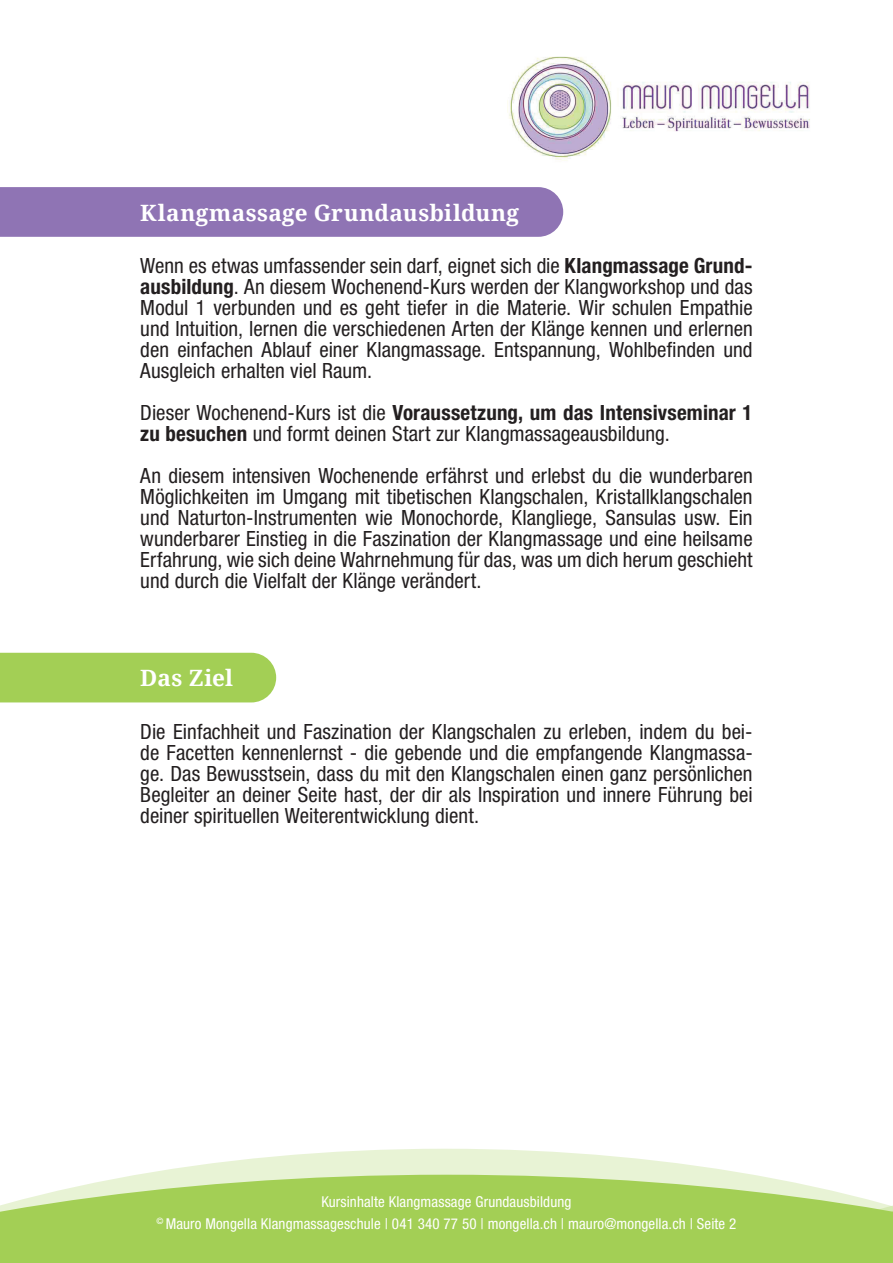
<style>
.page{position:relative;width:893px;height:1263px;background:#fff}
.page>*{position:absolute;margin:0;border:0;box-sizing:border-box;transform-origin:0 0}
.t1{font:700 22.5px "Noto Serif";letter-spacing:.015em;color:#fff}
.t2{font:condensed 21px/21px "Helvetica Neue LT Std";color:#231f20;text-align:justify}
.t3{font:condensed 15px "Helvetica Neue LT Std";letter-spacing:.01em;color:#fff}
.s1{font-weight:700}
</style>
<div class="page">
<svg style="left:0;top:1149px;width:893px;height:114px;fill:#a3cf55"></svg>
<img style="left:509px;top:56px;width:301px;height:105px">
<div style="left:0;top:187px;width:563px;height:50px;background:#8f74b4"></div>
<div style="left:0;top:653px;width:276px;height:49px;background:#a3cf55"></div>
<p class="t1" style="left:140px;top:197px;width:380px">Klangmassage Grundausbildung</p>
<p class="t2" style="left:140px;top:255px;width:614px">Wenn es etwas umfassender sein darf, eignet sich die <span class="s1">Klangmassage Grund&shy;ausbildung</span>. An diesem Wochenend-Kurs werden der Klangworkshop und das Modul 1 verbunden und es geht tiefer in die Materie. Wir schulen Empathie und Intuition, lernen die verschiedenen Arten der Klänge kennen und erlernen den einfachen Ablauf einer Klangmassage. Entspannung, Wohlbefinden und Ausgleich erhalten viel Raum.</p>
<p class="t2" style="left:140px;top:402px;width:614px">Dieser Wochenend-Kurs ist die <span class="s1">Voraussetzung, um das Intensivseminar 1 zu besuchen</span> und formt deinen Start zur Klangmassageausbildung.</p>
<p class="t2" style="left:140px;top:465px;width:614px">An diesem intensiven Wochenende erfährst und erlebst du die wunderbaren Möglichkeiten im Umgang mit tibetischen Klangschalen, Kristallklangschalen und Naturton-Instrumenten wie Monochorde, Klangliege, Sansulas usw. Ein wunderbarer Einstieg in die Faszination der Klangmassage und eine heilsame Erfahrung, wie sich deine Wahrnehmung für das, was um dich herum geschieht und durch die Vielfalt der Klänge verändert.</p>
<p class="t1" style="left:140px;top:662px;width:94px">Das Ziel</p>
<p class="t2" style="left:140px;top:721px;width:614px">Die Einfachheit und Faszination der Klangschalen zu erleben, indem du bei&shy;de Facetten kennenlernst - die gebende und die empfangende Klangmassa&shy;ge. Das Bewusstsein, dass du mit den Klangschalen einen ganz persönlichen Begleiter an deiner Seite hast, der dir als Inspiration und innere Führung bei deiner spirituellen Weiterentwicklung dient.</p>
<p class="t3" style="left:321px;top:1193px;width:252px">Kursinhalte Klangmassage Grundausbildung</p>
<p class="t3" style="left:157px;top:1214px;width:581px"><sup>©</sup> Mauro Mongella Klangmassageschule | 041 340 77 50 | mongella.ch | mauro@mongella.ch | Seite 2</p>
</div>
